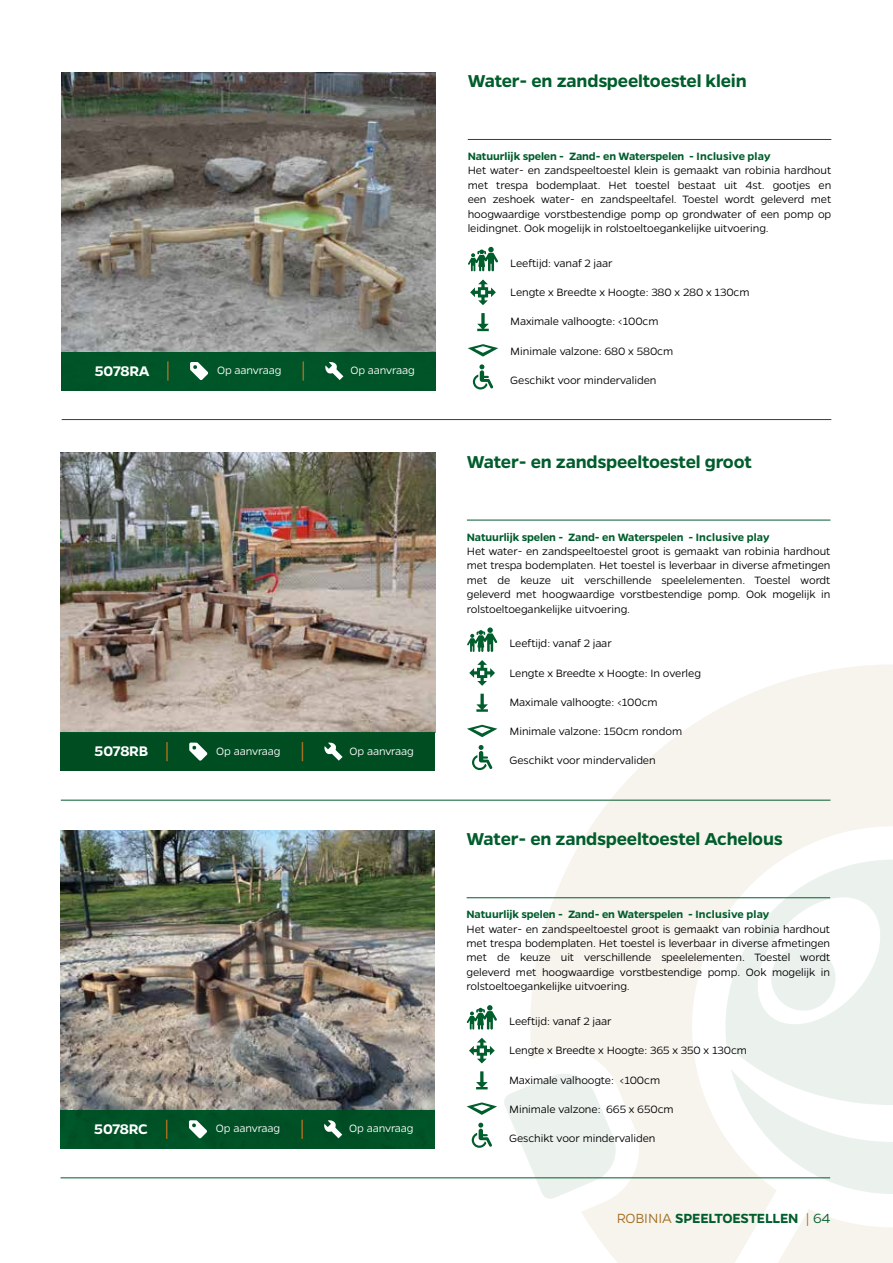
<style>
.page{position:relative;width:893px;height:1263px;background:#fff}
.page>*{position:absolute;margin:0;border:0;box-sizing:border-box;transform-origin:0 0}
.t1{font:600 19.5px "Gentona";letter-spacing:-.01em;color:#005d2c}
.t2{font:600 15.75px "Gentona";letter-spacing:-.015em;color:#fff}
.t3{font:600 15px "Gentona";letter-spacing:-.02em;color:#005d2c}
.t4{font:300 12px/14.4px "Gentona";letter-spacing:-.01em;color:#000;text-align:justify}
.t5{font:600 12px "Gentona";letter-spacing:-.005em;color:#005d2c}
.t6{font:300 12px "Gentona";letter-spacing:-.01em;color:#fff}
.s1{font-weight:300;color:#a16e21}
.s2{font-weight:300}
</style>
<div class="page">
<svg style="left:525px;top:665px;width:368px;height:598px;fill:#f7f3ed"></svg>
<svg style="left:503px;top:1069px;width:117px;height:131px"></svg>
<svg style="left:725px;top:859px;width:168px;height:335px"></svg>
<hr style="left:62px;top:419px;width:769px;height:1px;background:#005d2c">
<img style="left:62px;top:72px;width:374px;height:280px">
<div style="left:62px;top:352px;width:374px;height:38px;background:#005528"></div>
<svg style="left:325px;top:362px;width:18px;height:18px"></svg>
<svg style="left:303px;top:361px;width:1px;height:20px"></svg>
<svg style="left:190px;top:362px;width:18px;height:18px"></svg>
<hr style="left:167px;top:361px;width:2px;height:20px;background:#a16e21">
<svg style="left:473px;top:364px;width:20px;height:25px"></svg>
<svg style="left:468px;top:344px;width:30px;height:13px"></svg>
<svg style="left:477px;top:313px;width:12px;height:18px"></svg>
<svg style="left:470px;top:279px;width:26px;height:26px"></svg>
<svg style="left:468px;top:247px;width:30px;height:24px"></svg>
<hr style="left:468px;top:139px;width:363px;height:1px;background:#005d2c">
<hr style="left:61px;top:1177px;width:769px;height:1px;background:#005d2c">
<img style="left:61px;top:830px;width:374px;height:280px">
<div style="left:61px;top:1110px;width:374px;height:38px;background:#005126"></div>
<svg style="left:324px;top:1120px;width:18px;height:18px"></svg>
<svg style="left:301px;top:1120px;width:2px;height:19px"></svg>
<svg style="left:189px;top:1120px;width:18px;height:18px"></svg>
<svg style="left:166px;top:1120px;width:1px;height:19px"></svg>
<svg style="left:472px;top:1123px;width:20px;height:25px"></svg>
<svg style="left:467px;top:1102px;width:30px;height:13px"></svg>
<svg style="left:476px;top:1071px;width:12px;height:18px"></svg>
<svg style="left:469px;top:1038px;width:26px;height:25px"></svg>
<svg style="left:467px;top:1005px;width:30px;height:24px"></svg>
<hr style="left:467px;top:897px;width:363px;height:1px;background:#005d2c">
<hr style="left:61px;top:800px;width:769px;height:1px;background:#005d2c">
<img style="left:61px;top:453px;width:374px;height:279px">
<div style="left:61px;top:732px;width:374px;height:39px;background:#004d22"></div>
<svg style="left:324px;top:742px;width:19px;height:19px"></svg>
<svg style="left:302px;top:742px;width:1px;height:19px"></svg>
<svg style="left:189px;top:742px;width:18px;height:19px"></svg>
<svg style="left:166px;top:742px;width:2px;height:19px"></svg>
<svg style="left:472px;top:745px;width:20px;height:25px"></svg>
<svg style="left:467px;top:725px;width:30px;height:12px"></svg>
<svg style="left:476px;top:694px;width:12px;height:18px"></svg>
<svg style="left:469px;top:660px;width:26px;height:26px"></svg>
<svg style="left:467px;top:627px;width:30px;height:25px"></svg>
<hr style="left:467px;top:520px;width:363px;height:1px;background:#005d2c">
<h2 class="t2" style="left:95px;top:362px;width:56px">5078RA</h2>
<p class="t6" style="left:217px;top:364px;width:66px">Op aanvraag</p>
<p class="t6" style="left:350px;top:364px;width:66px">Op aanvraag</p>
<h2 class="t2" style="left:95px;top:742px;width:55px">5078RB</h2>
<p class="t6" style="left:216px;top:744px;width:66px">Op aanvraag</p>
<p class="t6" style="left:350px;top:744px;width:66px">Op aanvraag</p>
<h2 class="t2" style="left:94px;top:1120px;width:55px">5078RC</h2>
<p class="t6" style="left:216px;top:1122px;width:66px">Op aanvraag</p>
<p class="t6" style="left:349px;top:1122px;width:66px">Op aanvraag</p>
<h1 class="t1" style="left:468px;top:70px;width:281px">Water- en zandspeeltoestel klein</h1>
<p class="t5" style="left:468px;top:149px;width:304px">Natuurlijk spelen - Zand- en Waterspelen - Inclusive play</p>
<p class="t4" style="left:468px;top:163px;width:365px">Het water- en zandspeeltoestel klein is gemaakt van robinia hardhout met trespa bodemplaat. Het toestel bestaat uit 4st. gootjes en een zeshoek water- en zandspeeltafel. Toestel wordt geleverd met hoogwaardige vorstbestendige pomp op grondwater of een pomp op leidingnet. Ook mogelijk in rolstoeltoegankelijke uitvoering.</p>
<p class="t4" style="left:510px;top:256px;width:104px">Leeftijd: vanaf 2 jaar</p>
<p class="t4" style="left:510px;top:285px;width:241px">Lengte x Breedte x Hoogte: 380 x 280 x 130cm</p>
<p class="t4" style="left:510px;top:314px;width:150px">Maximale valhoogte: &lt;100cm</p>
<p class="t4" style="left:510px;top:343px;width:164px">Minimale valzone: 680 x 580cm</p>
<p class="t4" style="left:510px;top:373px;width:148px">Geschikt voor mindervaliden</p>
<h1 class="t1" style="left:467px;top:450px;width:287px">Water- en zandspeeltoestel groot</h1>
<p class="t5" style="left:467px;top:530px;width:304px">Natuurlijk spelen - Zand- en Waterspelen - Inclusive play</p>
<p class="t4" style="left:467px;top:544px;width:365px">Het water- en zandspeeltoestel groot is gemaakt van robinia hardhout met trespa bodemplaten. Het toestel is leverbaar in diverse afmetingen met de keuze uit verschillende speelelementen. Toestel wordt geleverd met hoogwaardige vorstbestendige pomp. Ook mogelijk in rolstoeltoegankelijke uitvoering.</p>
<p class="t4" style="left:509px;top:636px;width:104px">Leeftijd: vanaf 2 jaar</p>
<p class="t4" style="left:509px;top:665px;width:193px">Lengte x Breedte x Hoogte: In overleg</p>
<p class="t4" style="left:509px;top:695px;width:150px">Maximale valhoogte: &lt;100cm</p>
<p class="t4" style="left:509px;top:724px;width:174px">Minimale valzone: 150cm rondom</p>
<p class="t4" style="left:509px;top:753px;width:148px">Geschikt voor mindervaliden</p>
<h1 class="t1" style="left:467px;top:828px;width:318px">Water- en zandspeeltoestel Achelous</h1>
<p class="t5" style="left:467px;top:907px;width:304px">Natuurlijk spelen - Zand- en Waterspelen - Inclusive play</p>
<p class="t4" style="left:467px;top:921px;width:365px">Het water- en zandspeeltoestel groot is gemaakt van robinia hardhout met trespa bodemplaten. Het toestel is leverbaar in diverse afmetingen met de keuze uit verschillende speelelementen. Toestel wordt geleverd met hoogwaardige vorstbestendige pomp. Ook mogelijk in rolstoeltoegankelijke uitvoering.</p>
<p class="t4" style="left:509px;top:1014px;width:104px">Leeftijd: vanaf 2 jaar</p>
<p class="t4" style="left:509px;top:1043px;width:239px">Lengte x Breedte x Hoogte: 365 x 350 x 130cm</p>
<p class="t4" style="left:509px;top:1072px;width:153px">Maximale valhoogte: &lt;100cm</p>
<p class="t4" style="left:509px;top:1102px;width:166px">Minimale valzone: 665 x 650cm</p>
<p class="t4" style="left:509px;top:1131px;width:148px">Geschikt voor mindervaliden</p>
<p class="t3" style="left:617px;top:1210px;width:215px"><span class="s1">ROBINIA</span> SPEELTOESTELLEN <span class="s1">|</span> <span class="s2">64</span></p>
</div>
